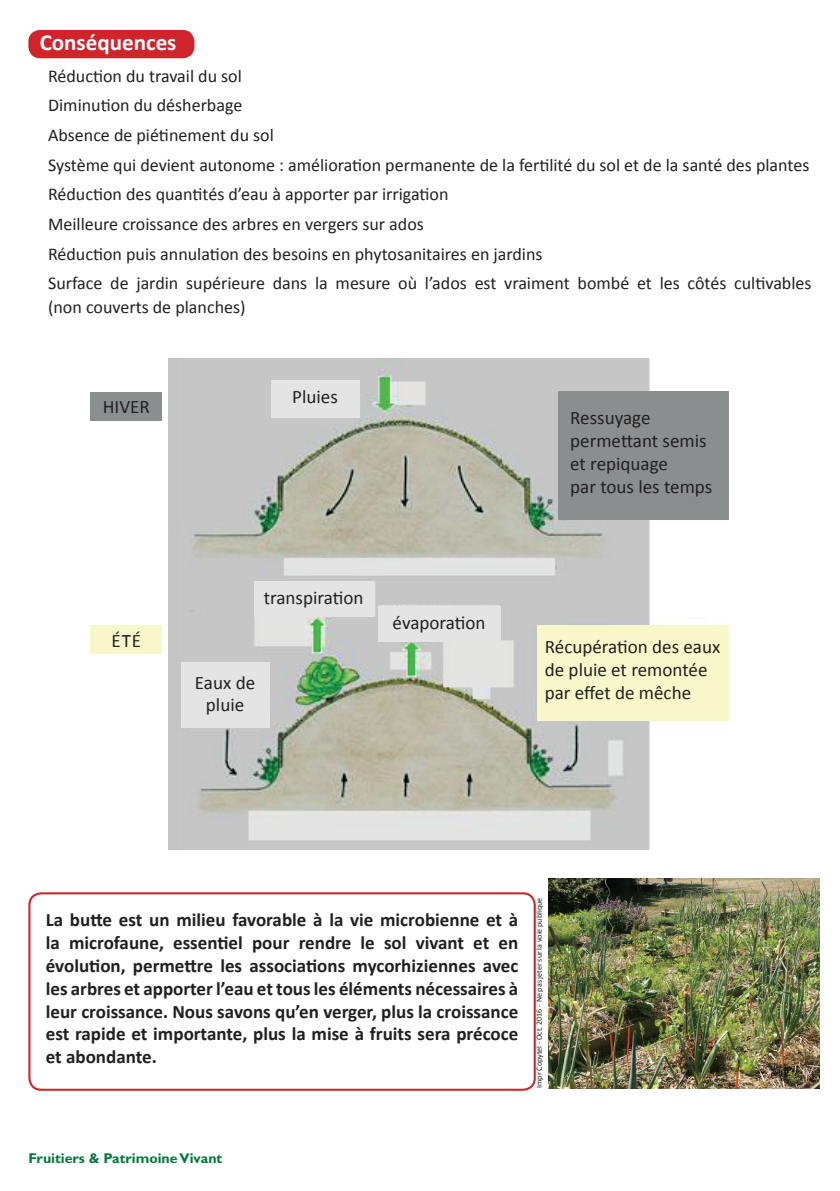
<style>
.page{position:relative;width:840px;height:1191px;background:#fff}
.page>*{position:absolute;margin:0;border:0;box-sizing:border-box;transform-origin:0 0}
.t1{font:700 23px "Calibri";color:#fff}
.t2{font:700 19px/22.8px "Calibri";color:#231f20;text-align:justify}
.t3{font:19px/22.8px "Calibri";color:#231f20}
.t4{font:18px/29.6px "Calibri";color:#231f20}
.t5{font:700 14.2px "Gill Sans Std";color:#00793b}
.t6{font:8px "Calibri";color:#231f20}
</style>
<div class="page">
<div style="left:28px;top:30px;width:166px;height:28px;background:#d1232a;border-radius:12px"></div>
<div style="left:28px;top:892px;width:507px;height:198px;border:2px solid #d1232a;border-radius:12px"></div>
<img style="left:548px;top:878px;width:271px;height:210px">
<img style="left:169px;top:358px;width:558px;height:491px">
<div style="left:558px;top:391px;width:170px;height:129px;background:#8b8e8f"></div>
<div style="left:537px;top:625px;width:191px;height:95px;background:#f8f7c9"></div>
<div style="left:90px;top:391px;width:72px;height:29px;background:#8b8e8f"></div>
<div style="left:90px;top:625px;width:72px;height:29px;background:#f8f7c9"></div>
<div style="left:181px;top:662px;width:88px;height:66px;background:#e3e4e3"></div>
<div style="left:271px;top:380px;width:88px;height:38px;background:#e3e4e3"></div>
<div style="left:378px;top:606px;width:122px;height:35px;background:#e3e4e3"></div>
<div style="left:254px;top:581px;width:119px;height:35px;background:#e3e4e3"></div>
<p class="t1" style="left:40px;top:28px;width:138px">Conséquences</p>
<p class="t4" style="left:48px;top:61px;width:764px">Réduction du travail du sol<br>Diminution du désherbage<br>Absence de piétinement du sol<br>Système qui devient autonome : amélioration permanente de la fertilité du sol et de la santé des plantes Réduction des quantités d’eau à apporter par irrigation<br>Meilleure croissance des arbres en vergers sur ados<br>Réduction puis annulation des besoins en phytosanitaires en jardins<br>Surface de jardin supérieure dans la mesure où l’ados est vraiment bombé et les côtés cultivables</p>
<p class="t4" style="left:48px;top:292px;width:199px">(non couverts de planches)</p>
<p class="t3" style="left:103px;top:395px;width:49px">HIVER</p>
<p class="t3" style="left:292px;top:385px;width:47px">Pluies</p>
<p class="t3" style="left:112px;top:629px;width:31px">ÉTÉ</p>
<p class="t3" style="left:264px;top:586px;width:101px">transpiration</p>
<p class="t3" style="left:195px;top:671px;width:62px;text-align:center">Eaux de pluie</p>
<p class="t3" style="left:392px;top:611px;width:94px">évaporation</p>
<p class="t3" style="left:570px;top:406px;width:143px">Ressuyage permettant semis et repiquage<br>par tous les temps</p>
<p class="t3" style="left:544px;top:635px;width:177px">Récupération des eaux de pluie et remontée par effet de mêche</p>
<p class="t2" style="left:46px;top:908px;width:474px">La butte est un milieu favorable à la vie microbienne et à la microfaune, essentiel pour rendre le sol vivant et en évolution, permettre les associations mycorhiziennes avec les arbres et apporter l’eau et tous les éléments nécessaires à leur croissance. Nous savons qu’en verger, plus la croissance est rapide et importante, plus la mise à fruits sera précoce et abondante.</p>
<p class="t6" style="left:533px;top:1088px;width:191px;rotate:-90deg">Impr Copytel - Oct. 2016 - Ne pas jeter sur la voie publique</p>
<p class="t5" style="left:28px;top:1149px;width:195px">Fruitiers &amp; Patrimoine Vivant</p>
</div>
